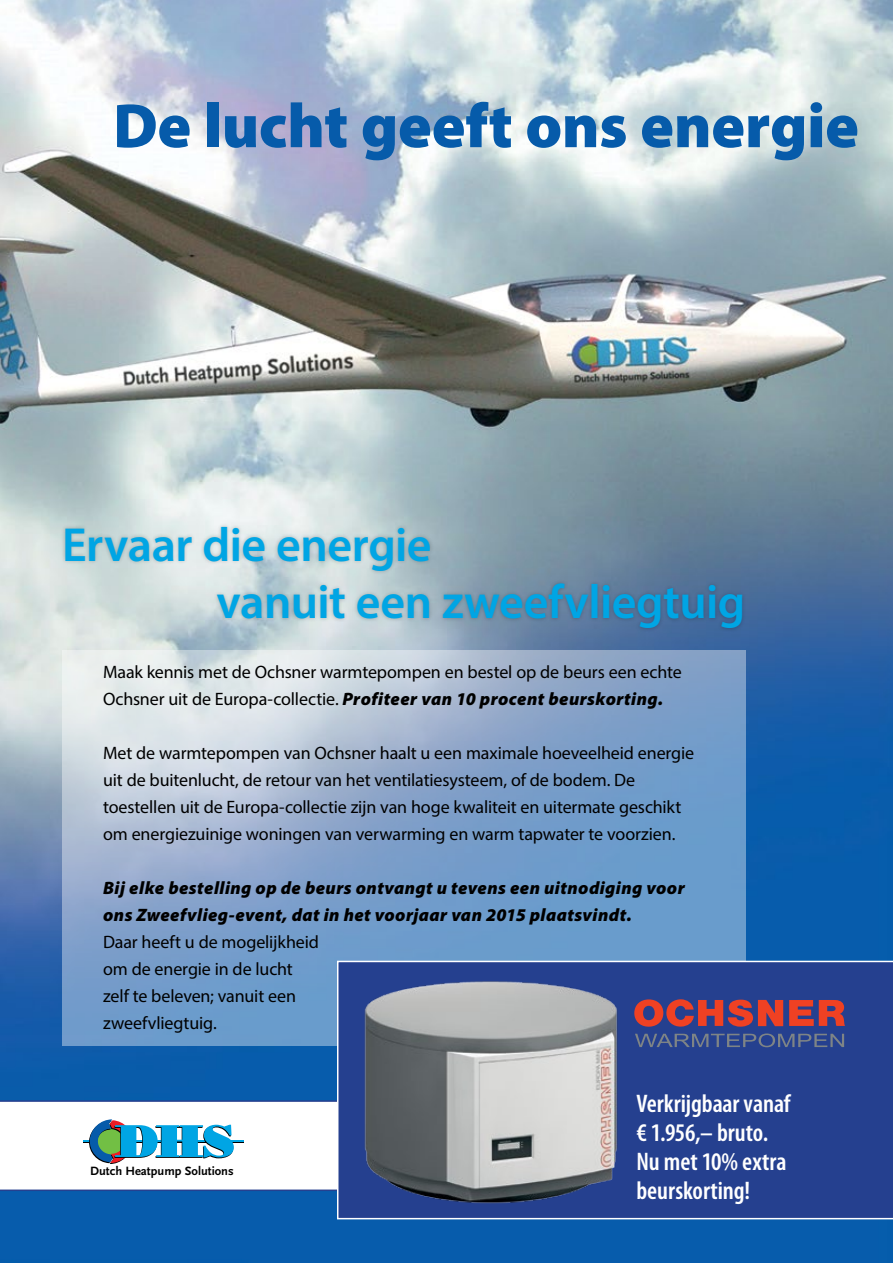
<style>
.page{position:relative;width:893px;height:1263px;background:#fff}
.page>*{position:absolute;margin:0;border:0;box-sizing:border-box;transform-origin:0 0}
.t1{font:900 63px "Myriad Pro";letter-spacing:-.005em;color:#065baa}
.t2{font:600 48px/57px "Myriad Pro";letter-spacing:-.01em;color:#00a5e4}
.t3{font:600 condensed 25.5px/29.2px "Myriad Pro";letter-spacing:-.005em;color:#fff}
.t4{font:18px/27px "Myriad Pro";letter-spacing:-.005em;color:#000}
.t5{font:italic 900 18px/27px "Myriad Pro";letter-spacing:.02em;color:#000}
.t6{font:700 12.6px "Scala Sans LF";color:#000}
.s1{font-weight:900;font-style:italic}
</style>
<div class="page">
<img style="left:0;top:0;width:893px;height:1263px">
<svg style="left:62px;top:651px;width:683px;height:395px"></svg>
<svg style="left:337px;top:961px;width:556px;height:258px"></svg>
<svg style="left:0;top:1100px;width:404px;height:91px"></svg>
<svg style="left:634px;top:999px;width:211px;height:28px"></svg>
<svg style="left:635px;top:1033px;width:209px;height:14px"></svg>
<div style="left:61px;top:523px;width:686px;height:110px;background:#000;opacity:.23"></div>
<h1 class="t1" style="left:113px;top:90px;width:747px">De lucht geeft ons energie</h1>
<h2 class="t2" style="left:216px;top:515px;width:530px;text-indent:-154px">Ervaar die energie<br>vanuit een zweefvliegtuig</h2>
<p class="t4" style="left:103px;top:658px;width:580px">Maak kennis met de Ochsner warmtepompen en bestel op de beurs een echte<br>Ochsner uit de Europa-collectie. <span class="s1">Profiteer van 10 procent beurskorting.</span></p>
<p class="t4" style="left:103px;top:739px;width:593px">Met de warmtepompen van Ochsner haalt u een maximale hoeveelheid energie uit de buitenlucht, de retour van het ventilatiesysteem, of de bodem. De toestellen uit de Europa-collectie zijn van hoge kwaliteit en uitermate geschikt om energiezuinige woningen van verwarming en warm tapwater te voorzien.</p>
<p class="t5" style="left:103px;top:874px;width:583px">Bij elke bestelling op de beurs ontvangt u tevens een uitnodiging voor ons Zweefvlieg-event, dat in het voorjaar van 2015 plaatsvindt.</p>
<p class="t4" style="left:103px;top:928px;width:217px">Daar heeft u de mogelijkheid om de energie in de lucht zelf te beleven; vanuit een zweefvliegtuig.</p>
<p class="t6" style="left:90px;top:1164px;width:145px">Dutch Heatpump Solutions</p>
<h3 class="t3" style="left:636px;top:1089px;width:156px">Verkrijgbaar vanaf € 1.956,– bruto.<br>Nu met 10% extra beurskorting!</h3>
</div>
